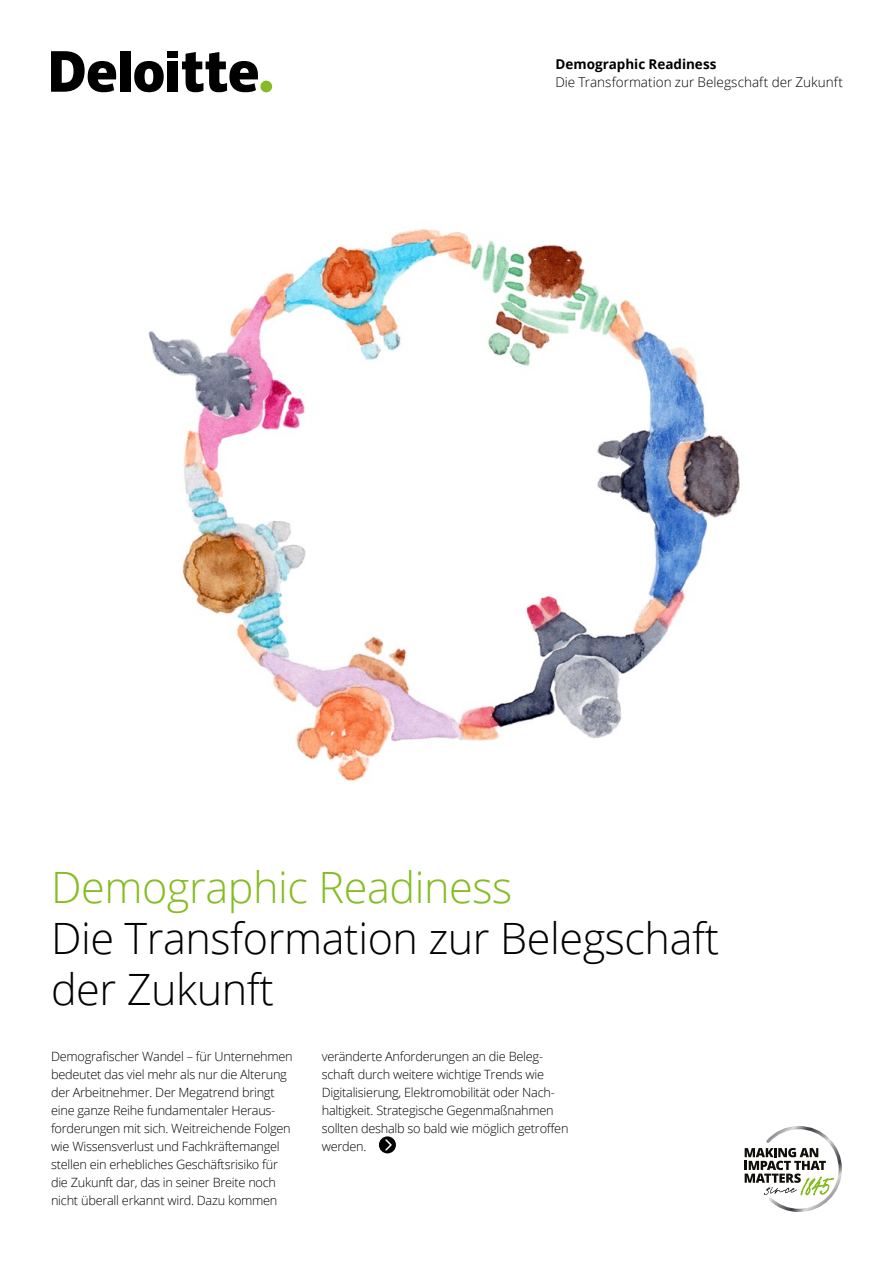
<style>
.page{position:relative;width:893px;height:1263px;background:#fff}
.page>*{position:absolute;margin:0;border:0;box-sizing:border-box;transform-origin:0 0}
.t1{font:300 43.2px/51px "Open Sans";letter-spacing:-.01em;color:#000}
.t2{font:300 43.2px "Open Sans";letter-spacing:-.01em;color:#85bc22}
.t3{font:300 13.5px "Open Sans";color:#000}
.t4{font:700 13.5px "Open Sans";color:#000}
.t5{font:300 12.75px/18px "Open Sans";letter-spacing:-.02em;color:#000}
</style>
<div class="page">
<div style="left:260px;top:81px;width:12px;height:11px;background:#85bc22;border-radius:50%"></div>
<div style="left:120px;top:51px;width:10px;height:41px;background:#000"></div>
<svg style="left:134px;top:61px;width:30px;height:31px"></svg>
<div style="left:168px;top:61px;width:10px;height:31px;background:#000"></div>
<div style="left:168px;top:51px;width:10px;height:7px;background:#000"></div>
<svg style="left:182px;top:52px;width:76px;height:40px"></svg>
<svg style="left:51px;top:51px;width:65px;height:41px"></svg>
<svg style="left:745px;top:1126px;width:97px;height:86px"></svg>
<svg style="left:379px;top:1136px;width:17px;height:17px"></svg>
<svg style="left:384px;top:1138px;width:9px;height:14px"></svg>
<img style="left:148px;top:229px;width:592px;height:553px">
<p class="t4" style="left:555px;top:55px;width:163px">Demographic Readiness</p>
<p class="t3" style="left:555px;top:73px;width:289px">Die Transformation zur Belegschaft der Zukunft</p>
<h1 class="t2" style="left:51px;top:858px;width:463px">Demographic Readiness</h1>
<h1 class="t1" style="left:51px;top:912px;width:670px">Die Transformation zur Belegschaft der Zukunft</h1>
<p class="t5" style="left:51px;top:1047px;width:243px">Demografischer Wandel – für Unternehmen bedeutet das viel mehr als nur die Alterung der Arbeitnehmer. Der Megatrend bringt eine ganze Reihe fundamentaler Heraus&shy;forderungen mit sich. Weitreichende Folgen wie Wissensverlust und Fachkräftemangel stellen ein erhebliches Geschäftsrisiko für die Zukunft dar, das in seiner Breite noch nicht überall erkannt wird. Dazu kommen</p>
<p class="t5" style="left:322px;top:1047px;width:248px">veränderte Anforderungen an die Beleg&shy;schaft durch weitere wichtige Trends wie Digitalisierung, Elektromobilität oder Nach&shy;haltigkeit. Strategische Gegenmaßnahmen sollten deshalb so bald wie möglich getroffen werden.</p>
</div>
